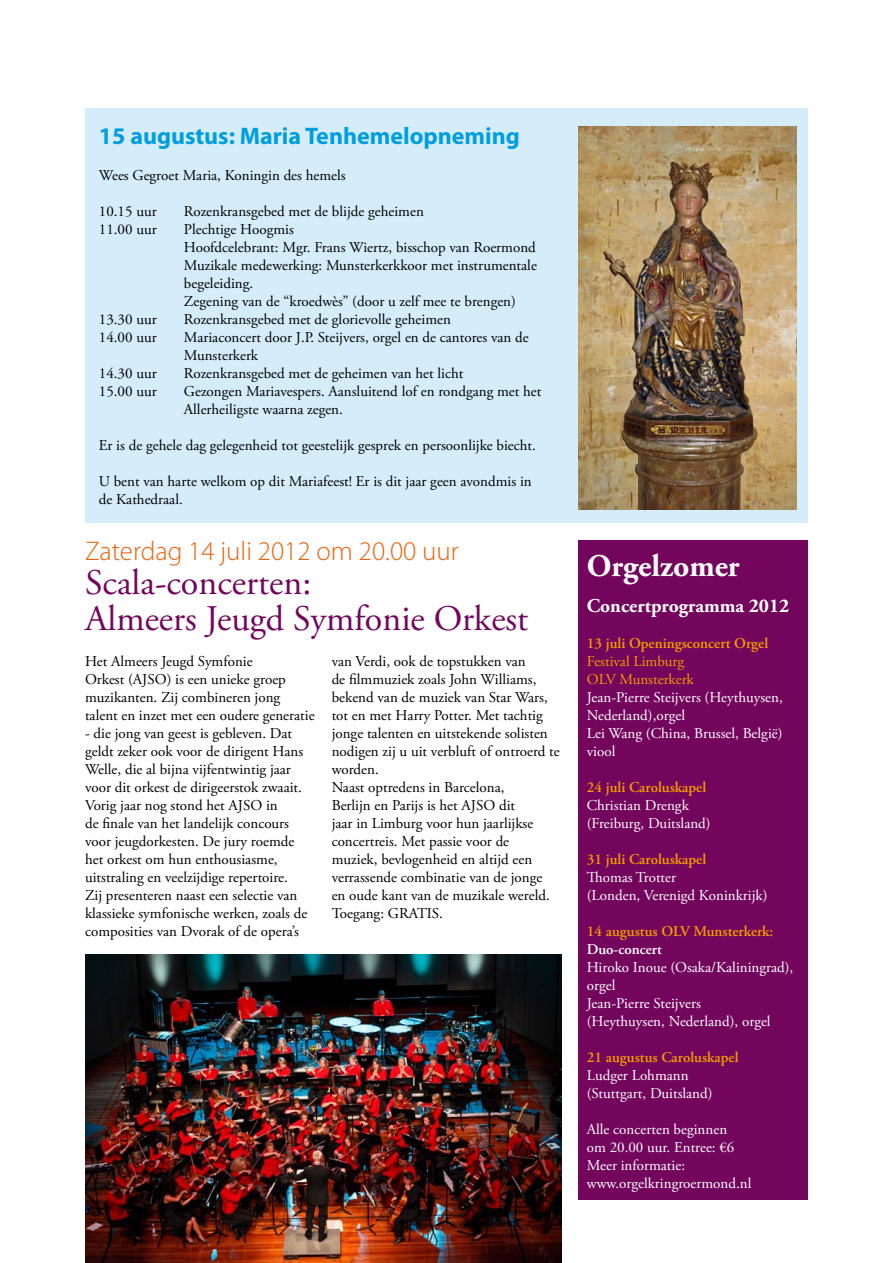
<style>
.page{position:relative;width:893px;height:1263px;background:#fff}
.page>*{position:absolute;margin:0;border:0;box-sizing:border-box;transform-origin:0 0}
.t1{font:36px/36px "Adobe Garamond Pro";color:#73055d}
.t2{font:700 31.5px "Adobe Garamond Pro";color:#fff}
.t3{font:300 27px "Myriad Pro";color:#ea620e}
.t4{font:700 24px "Myriad Pro";color:#009ee0}
.t5{font:700 19.5px "Adobe Garamond Pro";color:#fff}
.t6{font:15px/18px "Adobe Garamond Pro";color:#000}
.t7{font:15px/18px "Adobe Garamond Pro";color:#fff}
.t8{font:600 15px "Adobe Garamond Pro";color:#f49b00}
.t9{font:15px/18px "Adobe Garamond Pro";color:#f49b00}
.t10{font:600 15px "Adobe Garamond Pro";color:#fff}
</style>
<div class="page">
<div style="left:578px;top:540px;width:230px;height:659px;background:#73055d"></div>
<div style="left:85px;top:108px;width:723px;height:414px;background:#d5edfa"></div>
<img style="left:85px;top:954px;width:476px;height:309px">
<img style="left:578px;top:126px;width:218px;height:383px">
<h3 class="t4" style="left:99px;top:120px;width:423px">15 augustus: Maria Tenhemelopneming</h3>
<p class="t6" style="left:99px;top:167px;width:248px">Wees Gegroet Maria, Koningin des hemels</p>
<p class="t6" style="left:99px;top:203px;width:59px">10.15 uur</p>
<p class="t6" style="left:184px;top:203px;width:241px">Rozenkransgebed met de blijde geheimen</p>
<p class="t6" style="left:99px;top:221px;width:59px">11.00 uur</p>
<p class="t6" style="left:184px;top:221px;width:355px">Plechtige Hoogmis<br>Hoofdcelebrant: Mgr. Frans Wiertz, bisschop van Roermond Muzikale medewerking: Munsterkerkkoor met instrumentale begeleiding.<br>Zegening van de “kroedwès” (door u zelf mee te brengen)</p>
<p class="t6" style="left:99px;top:311px;width:59px">13.30 uur</p>
<p class="t6" style="left:184px;top:311px;width:269px">Rozenkransgebed met de glorievolle geheimen</p>
<p class="t6" style="left:99px;top:329px;width:59px">14.00 uur</p>
<p class="t6" style="left:184px;top:329px;width:346px">Mariaconcert door J.P. Steijvers, orgel en de cantores van de<br>Munsterkerk</p>
<p class="t6" style="left:99px;top:365px;width:59px">14.30 uur</p>
<p class="t6" style="left:184px;top:365px;width:281px">Rozenkransgebed met de geheimen van het licht</p>
<p class="t6" style="left:99px;top:383px;width:59px">15.00 uur</p>
<p class="t6" style="left:184px;top:383px;width:359px">Gezongen Mariavespers. Aansluitend lof en rondgang met het<br>Allerheiligste waarna zegen.</p>
<p class="t6" style="left:99px;top:437px;width:439px">Er is de gehele dag gelegenheid tot geestelijk gesprek en persoonlijke biecht.</p>
<p class="t6" style="left:99px;top:473px;width:434px">U bent van harte welkom op dit Mariafeest! Er is dit jaar geen avondmis in de Kathedraal.</p>
<h3 class="t3" style="left:85px;top:535px;width:375px">Zaterdag 14 juli 2012 om 20.00 uur</h3>
<h1 class="t1" style="left:85px;top:566px;width:445px">Scala-concerten:<br>Almeers Jeugd Symfonie Orkest</h1>
<p class="t6" style="left:85px;top:653px;width:231px">Het Almeers Jeugd Symfonie<br>Orkest (AJSO) is een unieke groep muzikanten. Zij combineren jong talent en inzet met een oudere generatie</p>
<p class="t6" style="left:85px;top:725px;width:224px">- die jong van geest is gebleven. Dat geldt zeker ook voor de dirigent Hans Welle, die al bijna vijfentwintig jaar voor dit orkest de dirigeerstok zwaait.<br>Vorig jaar nog stond het AJSO in<br>de finale van het landelijk concours voor jeugdorkesten. De jury roemde het orkest om hun enthousiasme, uitstraling en veelzijdige repertoire.<br>Zij presenteren naast een selectie van klassieke symfonische werken, zoals de composities van Dvorak of de opera’s</p>
<p class="t6" style="left:332px;top:653px;width:230px">van Verdi, ook de topstukken van<br>de filmmuziek zoals John Williams, bekend van de muziek van Star Wars, tot en met Harry Potter. Met tachtig jonge talenten en uitstekende solisten nodigen zij u uit verbluft of ontroerd te worden.<br>Naast optredens in Barcelona,<br>Berlijn en Parijs is het AJSO dit<br>jaar in Limburg voor hun jaarlijkse concertreis. Met passie voor de<br>muziek, bevlogenheid en altijd een verrassende combinatie van de jonge en oude kant van de muzikale wereld.<br>Toegang: GRATIS.</p>
<h2 class="t2" style="left:587px;top:548px;width:154px">Orgelzomer</h2>
<h3 class="t5" style="left:587px;top:594px;width:204px">Concertprogramma 2012</h3>
<p class="t8" style="left:587px;top:635px;width:183px">13 juli Openingsconcert Orgel</p>
<p class="t9" style="left:587px;top:653px;width:109px">Festival Limburg<br>OLV Munsterkerk</p>
<p class="t7" style="left:587px;top:689px;width:197px">Jean-Pierre Steijvers (Heythuysen,<br>Nederland),orgel<br>Lei Wang (China, Brussel, België) viool</p>
<p class="t8" style="left:587px;top:779px;width:121px">24 juli Caroluskapel</p>
<p class="t7" style="left:587px;top:797px;width:125px">Christian Drengk (Freiburg, Duitsland)</p>
<p class="t8" style="left:587px;top:851px;width:121px">31 juli Caroluskapel</p>
<p class="t7" style="left:587px;top:869px;width:182px">Thomas Trotter<br>(Londen, Verenigd Koninkrijk)</p>
<p class="t8" style="left:587px;top:923px;width:188px">14 augustus OLV Munsterkerk:</p>
<p class="t10" style="left:587px;top:941px;width:77px">Duo-concert</p>
<p class="t7" style="left:587px;top:959px;width:208px">Hiroko Inoue (Osaka/Kaliningrad), orgel<br>Jean-Pierre Steijvers<br>(Heythuysen, Nederland), orgel</p>
<p class="t8" style="left:587px;top:1049px;width:153px">21 augustus Caroluskapel</p>
<p class="t7" style="left:587px;top:1067px;width:127px">Ludger Lohmann (Stuttgart, Duitsland)</p>
<p class="t7" style="left:587px;top:1121px;width:166px">Alle concerten beginnen<br>om 20.00 uur. Entree: €6<br>Meer informatie: www.orgelkringroermond.nl</p>
</div>
